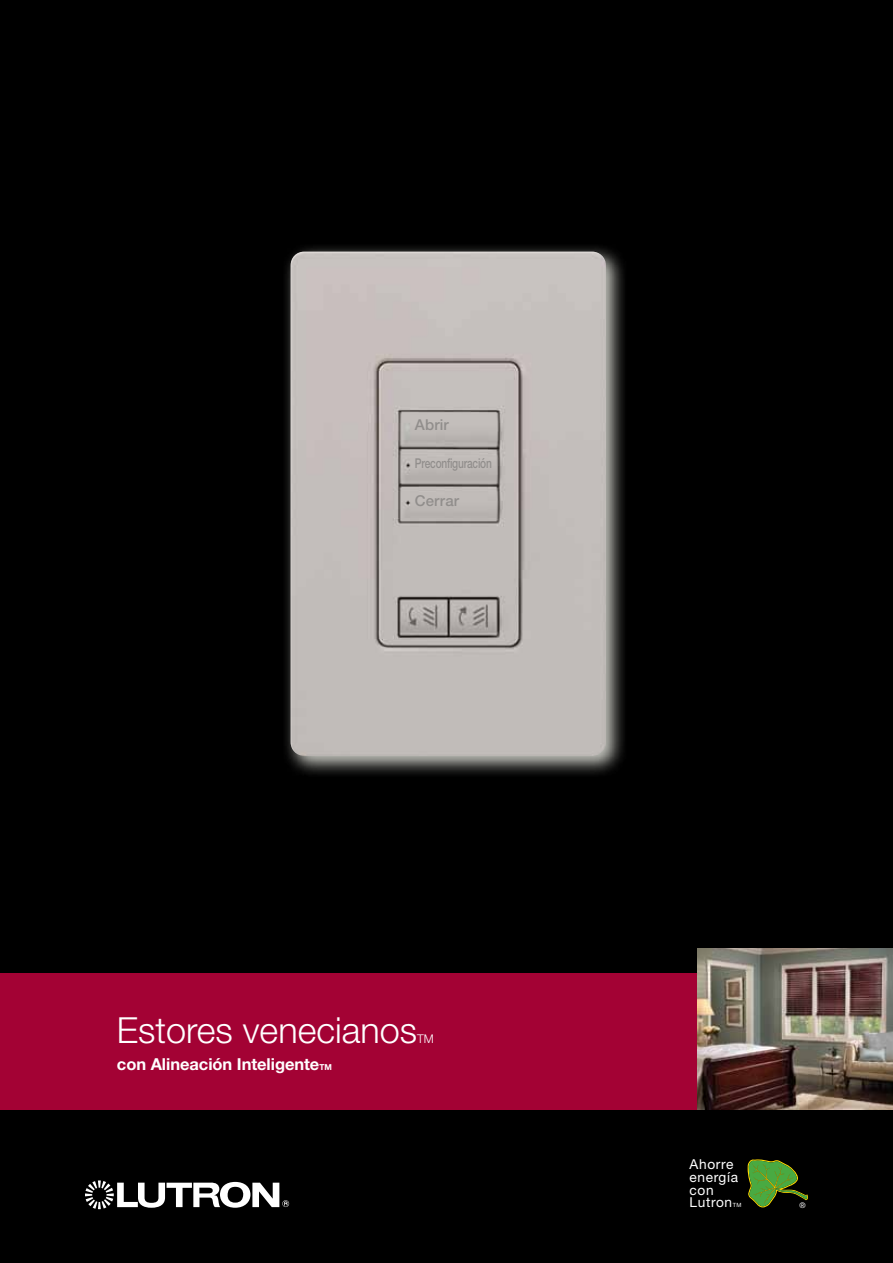
<style>
.page{position:relative;width:893px;height:1263px;background:#000}
.page>*{position:absolute;margin:0;border:0;box-sizing:border-box;transform-origin:0 0}
.t1{font:300 36px "Helvetica Neue";color:#fff}
.t2{font:700 16.5px "Helvetica Neue LT Std";letter-spacing:-.005em;color:#fff}
.t3{font:500 15px "Helvetica Neue LT Std";letter-spacing:.01em;color:#918e8c}
.t4{font:13.65px/12.9px "Helvetica Neue LT Std";letter-spacing:.045em;color:#fff}
.t5{font:500 13.5px "Helvetica Neue LT Std";letter-spacing:-.02em;color:#918e8c;scale:.75 1}
.t6{font:300 12px "Helvetica Neue";color:#fff}
.t7{font:7.8px "Helvetica Neue LT Std";color:#fff}
.t8{font:5.7px "Helvetica Neue LT Std";color:#fff}
.s1{font-size:8.25px}
</style>
<div class="page">
<div style="left:0;top:974px;width:893px;height:136px;background:#a30234"></div>
<img style="left:697px;top:948px;width:196px;height:162px">
<svg style="left:85px;top:1180px;width:204px;height:29px"></svg>
<svg style="left:748px;top:1159px;width:60px;height:49px"></svg>
<svg style="left:286px;top:247px;width:338px;height:527px;background:#464644"></svg>
<img style="left:291px;top:252px;width:315px;height:504px">
<p class="t3" style="left:415px;top:416px;width:35px">Abrir</p>
<p class="t5" style="left:415px;top:456px;width:104px">Preconfiguración</p>
<p class="t3" style="left:415px;top:492px;width:46px">Cerrar</p>
<h1 class="t1" style="left:117px;top:1008px;width:302px">Estores venecianos</h1>
<p class="t6" style="left:417px;top:1031px;width:18px">TM</p>
<p class="t2" style="left:117px;top:1053px;width:217px">con Alineación Inteligente<span class="s1">TM</span></p>
<p class="t4" style="left:690px;top:1157px;width:50px">Ahorre energía con<br>Lutron</p>
<p class="t8" style="left:733px;top:1202px;width:10px">TM</p>
<p class="t7" style="left:799px;top:1200px;width:8px">®</p>
</div>
